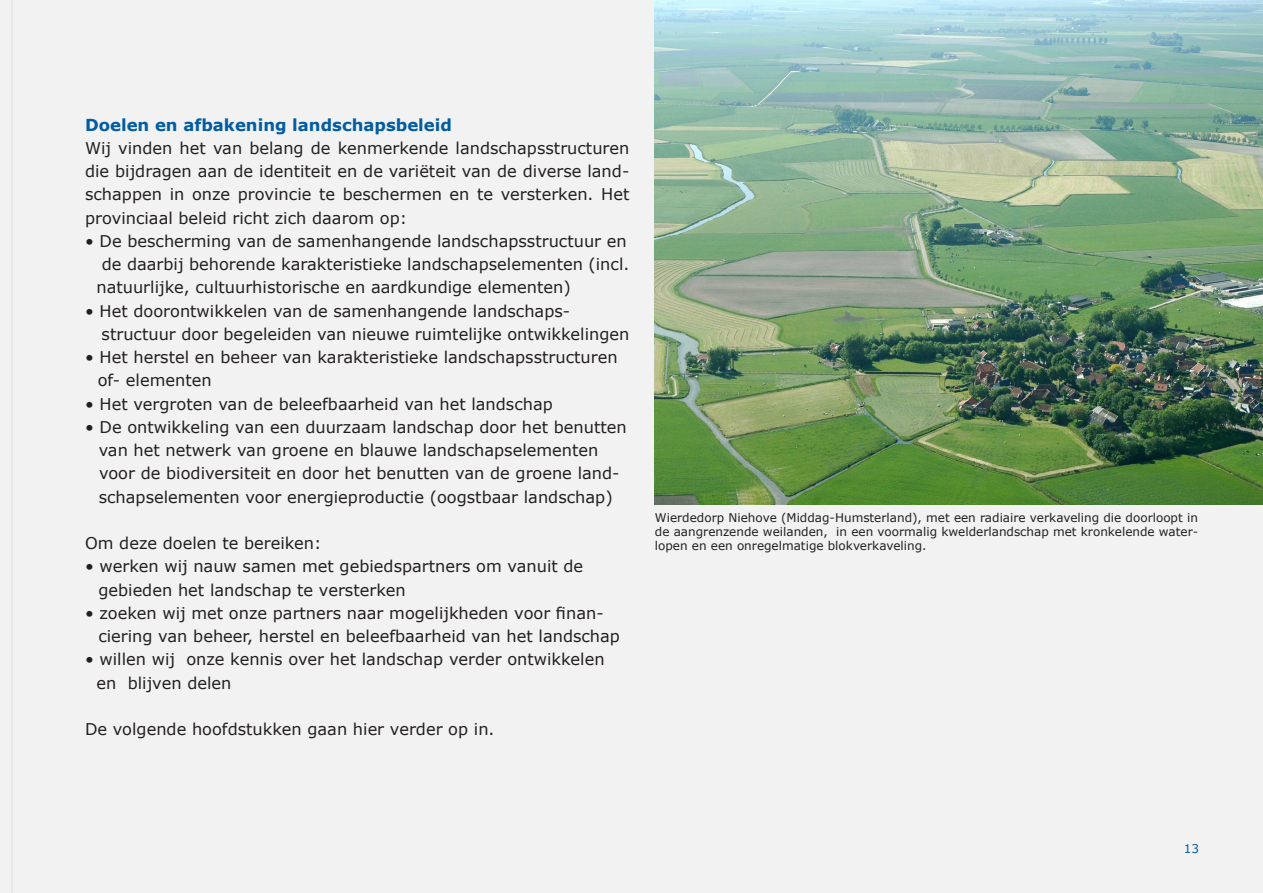
<style>
.page{position:relative;width:1263px;height:893px;background:#fff}
.page>*{position:absolute;margin:0;border:0;box-sizing:border-box;transform-origin:0 0}
.t1{font:700 16.5px "Verdana";color:#015ca3}
.t2{font:16.2px/23.2px "Verdana";color:#231f20}
.t3{font:12px/14.4px "Verdana";color:#231f20;text-align:justify}
.t4{font:12px "Verdana";color:#015ca3}
</style>
<div class="page">
<div style="left:13px;top:0;width:1250px;height:893px;background:#f2f2f2"></div>
<svg style="left:0;top:0;width:13px;height:893px"></svg>
<img style="left:655px;top:0;width:608px;height:504px">
<p class="t1" style="left:85px;top:113px;width:368px">Doelen en afbakening landschapsbeleid</p>
<p class="t2" style="left:85px;top:136px;width:546px;text-align:justify">Wij vinden het van belang de kenmerkende landschapsstructuren die bijdragen aan de identiteit en de variëteit van de diverse land&shy;schappen in onze provincie te beschermen en te versterken. Het provinciaal beleid richt zich daarom op:</p>
<p class="t2" style="left:85px;top:229px;width:543px">• De bescherming van de samenhangende landschapsstructuur en</p>
<p class="t2" style="left:102px;top:252px;width:529px">de daarbij behorende karakteristieke landschapselementen (incl.</p>
<p class="t2" style="left:96px;top:276px;width:476px">natuurlijke, cultuurhistorische en aardkundige elementen)</p>
<p class="t2" style="left:102px;top:299px;width:529px;text-indent:-17px">• Het doorontwikkelen van de samenhangende landschaps&shy;structuur door begeleiden van nieuwe ruimtelijke ontwikkelingen</p>
<p class="t2" style="left:98px;top:345px;width:521px;text-indent:-13px">• Het herstel en beheer van karakteristieke landschapsstructuren of- elementen</p>
<p class="t2" style="left:85px;top:392px;width:469px">• Het vergroten van de beleefbaarheid van het landschap</p>
<p class="t2" style="left:99px;top:415px;width:530px;text-indent:-14px">• De ontwikkeling van een duurzaam landschap door het benutten van het netwerk van groene en blauwe landschapselementen voor de biodiversiteit en door het benutten van de groene land&shy;schapselementen voor energieproductie (oogstbaar landschap)</p>
<p class="t2" style="left:85px;top:531px;width:238px">Om deze doelen te bereiken:</p>
<p class="t2" style="left:98px;top:555px;width:486px;text-indent:-13px">• werken wij nauw samen met gebiedspartners om vanuit de gebieden het landschap te versterken</p>
<p class="t2" style="left:98px;top:601px;width:523px;text-indent:-13px">• zoeken wij met onze partners naar mogelijkheden voor finan&shy;ciering van beheer, herstel en beleefbaarheid van het landschap</p>
<p class="t2" style="left:96px;top:648px;width:510px;text-indent:-11px">• willen wij onze kennis over het landschap verder ontwikkelen en blijven delen</p>
<p class="t2" style="left:85px;top:717px;width:411px">De volgende hoofdstukken gaan hier verder op in.</p>
<p class="t3" style="left:655px;top:510px;width:545px">Wierdedorp Niehove (Middag-Humsterland), met een radiaire verkaveling die doorloopt in de aangrenzende weilanden, in een voormalig kwelderlandschap met kronkelende water&shy;lopen en een onregelmatige blokverkaveling.</p>
<p class="t4" style="left:1184px;top:841px;width:17px">13</p>
</div>
